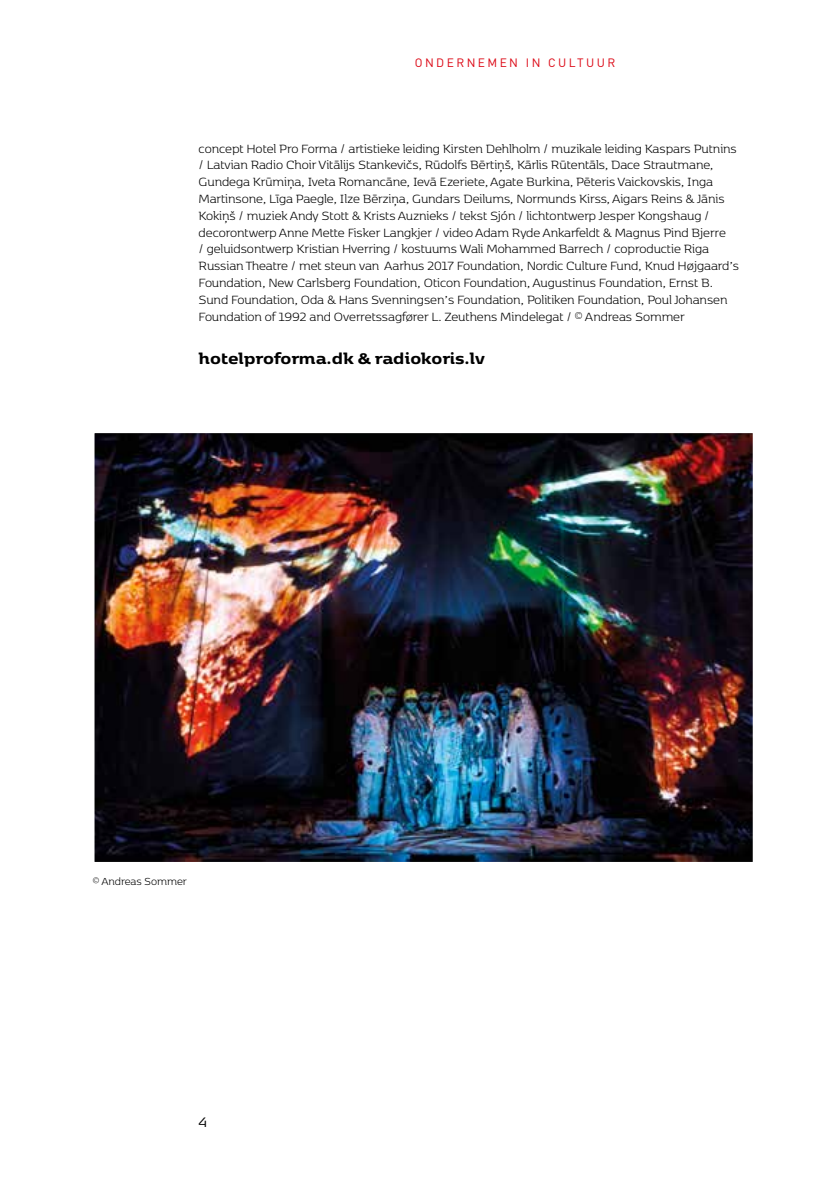
<style>
.page{position:relative;width:840px;height:1191px;background:#fff}
.page>*{position:absolute;margin:0;border:0;box-sizing:border-box;transform-origin:0 0}
.t1{font:700 18px "Kobenhavn";color:#000}
.t2{font:16px "Kobenhavn";color:#000}
.t3{font:300 14px/16.8px "Kobenhavn";color:#000}
.t4{font:12px "DIN";letter-spacing:.2em;color:#dc0714}
.t5{font:300 12px "Kobenhavn";color:#000}
</style>
<div class="page">
<img style="left:95px;top:434px;width:656px;height:427px">
<div style="left:92px;top:431px;width:662px;height:433px;border:2px solid #fff"></div>
<p class="t4" style="left:414px;top:56px;width:202px">ONDERNEMEN IN CULTUUR</p>
<p class="t3" style="left:198px;top:139px;width:541px">concept Hotel Pro Forma / artistieke leiding Kirsten Dehlholm / muzikale leiding Kaspars Putnins / Latvian Radio Choir Vitālijs Stankevičs, Rūdolfs Bērtiņš, Kārlis Rūtentāls, Dace Strautmane, Gundega Krūmiņa, Iveta Romancāne, Ievā Ezeriete, Agate Burkina, Pēteris Vaickovskis, Inga Martinsone, Līga Paegle, Ilze Bērziņa, Gundars Deilums, Normunds Kirss, Aigars Reins &amp; Jānis Kokiņš / muziek Andy Stott &amp; Krists Auznieks / tekst Sjón / lichtontwerp Jesper Kongshaug / decorontwerp Anne Mette Fisker Langkjer / video Adam Ryde Ankarfeldt &amp; Magnus Pind Bjerre<br>/ geluidsontwerp Kristian Hverring / kostuums Wali Mohammed Barrech / coproductie Riga Russian Theatre / met steun van Aarhus 2017 Foundation, Nordic Culture Fund, Knud Højgaard’s Foundation, New Carlsberg Foundation, Oticon Foundation, Augustinus Foundation, Ernst B.<br>Sund Foundation, Oda &amp; Hans Svenningsen’s Foundation, Politiken Foundation, Poul Johansen Foundation of 1992 and Overretssagfører L. Zeuthens Mindelegat / © Andreas Sommer</p>
<p class="t1" style="left:198px;top:345px;width:288px">hotelproforma.dk &amp; radiokoris.lv</p>
<p class="t5" style="left:92px;top:873px;width:96px">© Andreas Sommer</p>
<p class="t2" style="left:198px;top:1111px;width:10px">4</p>
</div>
